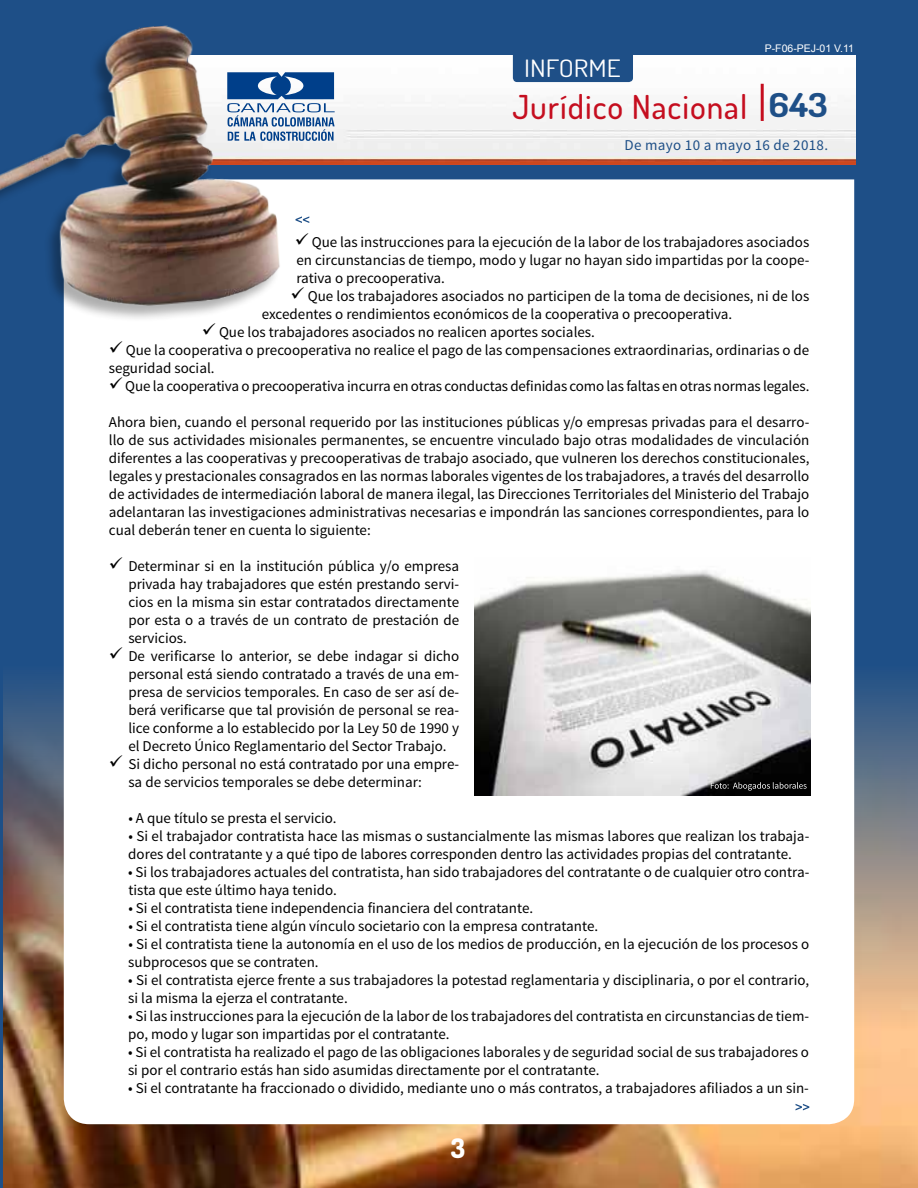
<style>
.page{position:relative;width:918px;height:1188px;background:#1e4f87}
.page>*{position:absolute;margin:0;border:0;box-sizing:border-box;transform-origin:0 0}
.t1{font:500 33px "Dosis";letter-spacing:.03em;color:#c50e1f}
.t2{font:800 27px "Dosis";color:#fff}
.t3{font:24px "Dosis";color:#fff;scale:1.14 1}
.t4{font:15px/18px "Source Sans Pro";color:#000}
.t5{font:15px "Source Sans Pro";letter-spacing:.02em;color:#1e4f87}
.t6{font:10.5px "Arial";color:#fff}
.s1{font-weight:700;color:#1e4f87}
</style>
<div class="page">
<img style="left:4px;top:665px;width:914px;height:523px">
<div style="left:64px;top:179px;width:790px;height:945px;background:#fff"></div>
<img style="left:282px;top:55px;width:574px;height:109px">
<div style="left:513px;top:37px;width:120px;height:45px;background:#1e4f87;border-radius:4px"></div>
<hr style="left:761px;top:84px;width:3px;height:37px;background:#c50e1f">
<svg style="left:282px;top:72px;width:53px;height:69px"></svg>
<div style="left:0;top:26px;width:280px;height:297px;background:#000;opacity:.32"></div>
<img style="left:0;top:25px;width:282px;height:291px">
<svg style="left:296px;top:216px;width:13px;height:7px"></svg>
<svg style="left:796px;top:1104px;width:13px;height:6px"></svg>
<img style="left:474px;top:558px;width:336px;height:237px">
<svg style="left:711px;top:782px;width:96px;height:9px"></svg>
<h3 class="t3" style="left:524px;top:53px;width:86px">INFORME</h3>
<p class="t6" style="left:765px;top:42px;width:91px">P-F06-PEJ-01 V.11</p>
<h1 class="t1" style="left:512px;top:85px;width:317px">Jurídico Nacional <span class="s1">643</span></h1>
<p class="t5" style="left:625px;top:136px;width:205px">De mayo 10 a mayo 16 de 2018.</p>
<p class="t4" style="left:295px;top:233px;width:516px;text-align:justify">✓ Que las instrucciones para la ejecución de la labor de los trabajadores asociados en circunstancias de tiempo, modo y lugar no hayan sido impartidas por la coope&shy;rativa o precooperativa.</p>
<p class="t4" style="left:262px;top:287px;width:549px;text-indent:29px">✓ Que los trabajadores asociados no participen de la toma de decisiones, ni de los excedentes o rendimientos económicos de la cooperativa o precooperativa.</p>
<p class="t4" style="left:202px;top:323px;width:395px">✓ Que los trabajadores asociados no realicen aportes sociales.</p>
<p class="t4" style="left:109px;top:341px;width:702px">✓ Que la cooperativa o precooperativa no realice el pago de las compensaciones extraordinarias, ordinarias o de seguridad social.</p>
<p class="t4" style="left:109px;top:377px;width:702px">✓ Que la cooperativa o precooperativa incurra en otras conductas definidas como las faltas en otras normas legales.</p>
<p class="t4" style="left:109px;top:413px;width:702px;text-align:justify">Ahora bien, cuando el personal requerido por las instituciones públicas y/o empresas privadas para el desarro&shy;llo de sus actividades misionales permanentes, se encuentre vinculado bajo otras modalidades de vinculación diferentes a las cooperativas y precooperativas de trabajo asociado, que vulneren los derechos constitucionales, legales y prestacionales consagrados en las normas laborales vigentes de los trabajadores, a través del desarrollo de actividades de intermediación laboral de manera ilegal, las Direcciones Territoriales del Ministerio del Trabajo adelantaran las investigaciones administrativas necesarias e impondrán las sanciones correspondientes, para lo cual deberán tener en cuenta lo siguiente:</p>
<p class="t4" style="left:128px;top:557px;width:332px;text-align:justify;text-indent:-19px">✓ Determinar si en la institución pública y/o empresa privada hay trabajadores que estén prestando servi&shy;cios en la misma sin estar contratados directamente por esta o a través de un contrato de prestación de servicios.</p>
<p class="t4" style="left:128px;top:647px;width:332px;text-align:justify;text-indent:-19px">✓ De verificarse lo anterior, se debe indagar si dicho personal está siendo contratado a través de una em&shy;presa de servicios temporales. En caso de ser así de&shy;berá verificarse que tal provisión de personal se rea&shy;lice conforme a lo establecido por la Ley 50 de 1990 y el Decreto Único Reglamentario del Sector Trabajo.</p>
<p class="t4" style="left:128px;top:755px;width:332px;text-indent:-19px">✓ Si dicho personal no está contratado por una empre&shy;sa de servicios temporales se debe determinar:</p>
<p class="t4" style="left:128px;top:809px;width:210px">• A que título se presta el servicio.</p>
<p class="t4" style="left:128px;top:827px;width:683px">• Si el trabajador contratista hace las mismas o sustancialmente las mismas labores que realizan los trabaja&shy;dores del contratante y a qué tipo de labores corresponden dentro las actividades propias del contratante.</p>
<p class="t4" style="left:128px;top:863px;width:683px">• Si los trabajadores actuales del contratista, han sido trabajadores del contratante o de cualquier otro contra&shy;tista que este último haya tenido.</p>
<p class="t4" style="left:128px;top:899px;width:406px">• Si el contratista tiene independencia financiera del contratante.</p>
<p class="t4" style="left:128px;top:917px;width:471px">• Si el contratista tiene algún vínculo societario con la empresa contratante.</p>
<p class="t4" style="left:128px;top:935px;width:683px">• Si el contratista tiene la autonomía en el uso de los medios de producción, en la ejecución de los procesos o subprocesos que se contraten.</p>
<p class="t4" style="left:128px;top:971px;width:683px">• Si el contratista ejerce frente a sus trabajadores la potestad reglamentaria y disciplinaria, o por el contrario, si la misma la ejerza el contratante.</p>
<p class="t4" style="left:128px;top:1007px;width:682px">• Si las instrucciones para la ejecución de la labor de los trabajadores del contratista en circunstancias de tiem&shy;po, modo y lugar son impartidas por el contratante.</p>
<p class="t4" style="left:128px;top:1043px;width:682px">• Si el contratista ha realizado el pago de las obligaciones laborales y de seguridad social de sus trabajadores o si por el contrario estás han sido asumidas directamente por el contratante.</p>
<p class="t4" style="left:128px;top:1079px;width:682px">• Si el contratante ha fraccionado o dividido, mediante uno o más contratos, a trabajadores afiliados a un sin-</p>
<h2 class="t2" style="left:451px;top:1131px;width:16px">3</h2>
</div>
